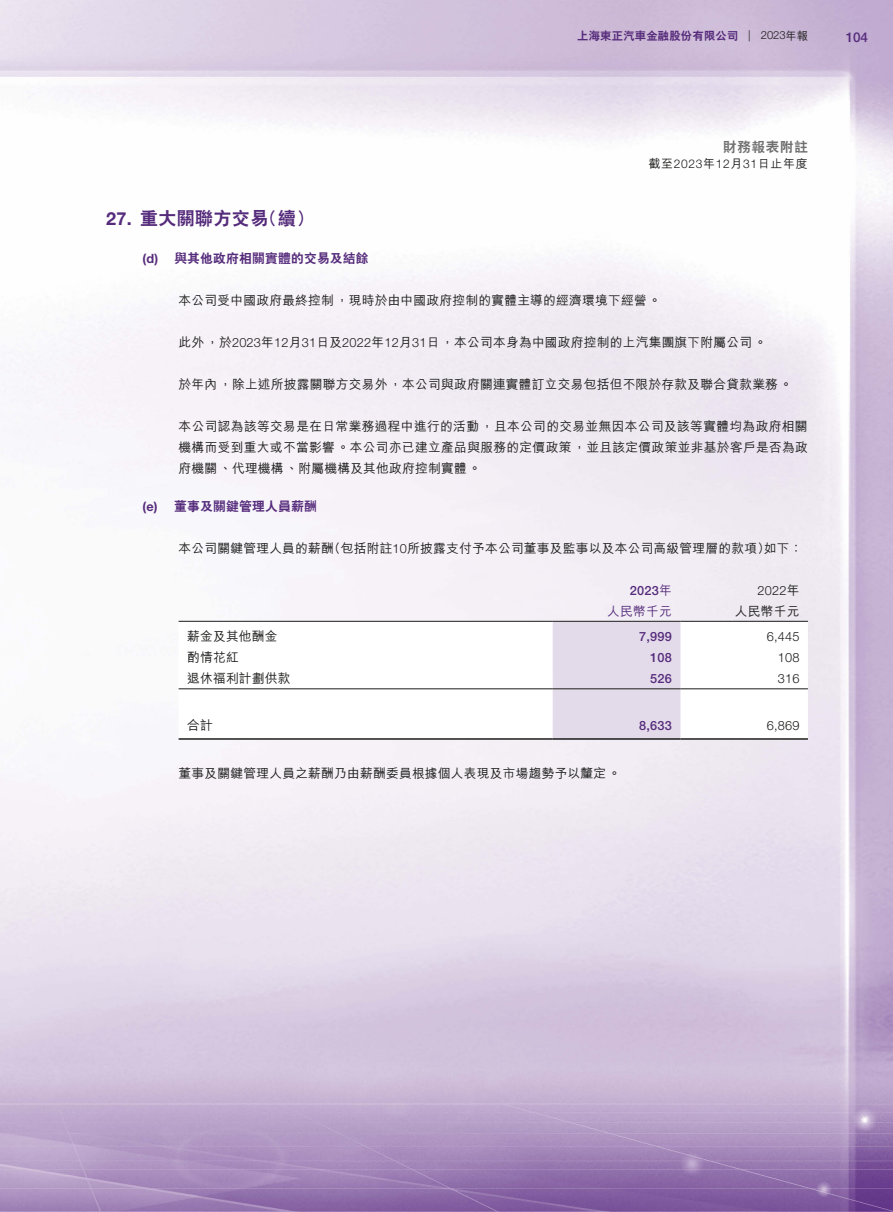
<style>
.page{position:relative;width:893px;height:1212px;background:#fff}
.page>*{position:absolute;margin:0;border:0;box-sizing:border-box;transform-origin:0 0}
.t1{font:800 18px "C Hei 2 HK";letter-spacing:.015em;color:#552b7b}
.t2{font:700 18px "Helvetica Neue LT Std";color:#552b7b}
.t3{font:800 13.5px "C Hei 2 HK";letter-spacing:.055em;color:#6f6f6f}
.t4{font:500 13.5px "Helvetica Neue LT Std";color:#552b7b}
.t5{font:500 12.75px/21px "M Hei HK";letter-spacing:.015em;color:#1c1c1b;text-align:justify}
.t6{font:800 12.75px "C Hei 2 HK";letter-spacing:.015em;color:#552b7b}
.t7{font:300 12.75px "Helvetica Neue LT Std";letter-spacing:.015em;color:#1c1c1b}
.t8{font:500 12.75px "Helvetica Neue LT Std";letter-spacing:.015em;color:#552b7b}
.t9{font:700 12.75px "Helvetica Neue LT Std";color:#552b7b}
.t10{font:500 12.75px "M Hei HK";letter-spacing:.015em;color:#552b7b}
.t11{font:500 12px "M Hei HK";letter-spacing:.055em;color:#1c1c1b}
.t12{font:800 11.25px "C Hei 2 HK";letter-spacing:.025em;color:#552b7b}
.t13{font:300 11.25px "Helvetica Neue LT Std";color:#1c1c1b}
.s1{font-family:"M Hei HK";font-weight:500}
.s2{font-family:"Helvetica Neue LT Std";font-weight:300}
.s3{font-family:"M Hei HK"}
</style>
<div class="page">
<img style="left:0;top:0;width:893px;height:1212px">
<svg style="left:179px;top:622px;width:629px;height:116px"></svg>
<div style="left:553px;top:622px;width:127px;height:116px;background:#e4dbea"></div>
<hr style="left:179px;top:621px;width:374px;height:1px;background:#1c1c1b">
<hr style="left:553px;top:621px;width:127px;height:1px;background:#1c1c1b">
<hr style="left:680px;top:621px;width:128px;height:1px;background:#1c1c1b">
<hr style="left:179px;top:688px;width:374px;height:1px;background:#1c1c1b">
<hr style="left:553px;top:688px;width:127px;height:1px;background:#1c1c1b">
<hr style="left:680px;top:688px;width:128px;height:1px;background:#1c1c1b">
<hr style="left:179px;top:738px;width:374px;height:2px;background:#1c1c1b">
<hr style="left:553px;top:738px;width:127px;height:2px;background:#1c1c1b">
<hr style="left:680px;top:738px;width:128px;height:2px;background:#1c1c1b">
<p class="t12" style="left:577px;top:28px;width:163px">上海東正汽車金融股份有限公司</p>
<p class="t13" style="left:748px;top:28px;width:4px">|</p>
<p class="t13" style="left:761px;top:28px;width:49px">2023<span class="s1">年報</span></p>
<p class="t4" style="left:846px;top:29px;width:24px">104</p>
<p class="t3" style="left:723px;top:138px;width:86px">財務報表附註</p>
<p class="t11" style="left:648px;top:155px;width:161px">截至<span class="s2">2023</span>年<span class="s2">12</span>月<span class="s2">31</span>日止年度</p>
<h1 class="t2" style="left:106px;top:208px;width:27px">27.</h1>
<h1 class="t1" style="left:140px;top:207px;width:129px">重大關聯方交易</h1>
<h1 class="t1" style="left:259px;top:207px;width:56px">（續(</h1>
<p class="t9" style="left:142px;top:251px;width:17px">d( )</p>
<p class="t6" style="left:174px;top:250px;width:196px">與其他政府相關實體的交易及結餘</p>
<p class="t9" style="left:142px;top:498px;width:17px">e( )</p>
<p class="t5" style="left:179px;top:289px;width:484px">本公司受中國政府最終控制，現時於由中國政府控制的實體主導的經濟環境下經營。</p>
<p class="t5" style="left:179px;top:331px;width:590px">此外，於<span class="s2">2023</span>年<span class="s2">12</span>月<span class="s2">31</span>日及<span class="s2">2022</span>年<span class="s2">12</span>月<span class="s2">31</span>日，本公司本身為中國政府控制的上汽集團旗下附屬公司。</p>
<p class="t5" style="left:179px;top:373px;width:615px">於年內，除上述所披露關聯方交易外，本公司與政府關連實體訂立交易包括但不限於存款及聯合貸款業務。</p>
<p class="t5" style="left:179px;top:415px;width:631px">本公司認為該等交易是在日常業務過程中進行的活動，且本公司的交易並無因本公司及該等實體均為政府相關機構而受到重大或不當影響。本公司亦已建立產品與服務的定價政策，並且該定價政策並非基於客戶是否為政府機關、代理機構、附屬機構及其他政府控制實體。</p>
<p class="t6" style="left:174px;top:497px;width:144px">董事及關鍵管理人員薪酬</p>
<p class="t5" style="left:328px;top:536px;width:444px">（包括附註<span class="s2">10</span>所披露支付予本公司董事及監事以及本公司高級管理層的款項）</p>
<p class="t5" style="left:179px;top:536px;width:157px">本公司關鍵管理人員的薪酬</p>
<p class="t5" style="left:764px;top:536px;width:40px">如下：</p>
<p class="t8" style="left:630px;top:582px;width:43px">2023<span class="s3">年</span></p>
<p class="t7" style="left:757px;top:582px;width:43px">2022<span class="s1">年</span></p>
<p class="t10" style="left:607px;top:602px;width:66px">人民幣千元</p>
<p class="t5" style="left:735px;top:599px;width:66px">人民幣千元</p>
<p class="t5" style="left:187px;top:625px;width:92px">薪金及其他酬金</p>
<p class="t8" style="left:639px;top:629px;width:34px">7,999</p>
<p class="t7" style="left:767px;top:629px;width:34px">6,445</p>
<p class="t5" style="left:187px;top:646px;width:53px">酌情花紅</p>
<p class="t8" style="left:650px;top:650px;width:23px">108</p>
<p class="t7" style="left:778px;top:650px;width:23px">108</p>
<p class="t5" style="left:187px;top:667px;width:105px">退休福利計劃供款</p>
<p class="t8" style="left:650px;top:671px;width:23px">526</p>
<p class="t7" style="left:778px;top:671px;width:23px">316</p>
<p class="t5" style="left:187px;top:713px;width:27px">合計</p>
<p class="t5" style="left:179px;top:762px;width:444px">董事及關鍵管理人員之薪酬乃由薪酬委員根據個人表現及市場趨勢予以釐定。</p>
<p class="t8" style="left:639px;top:717px;width:34px">8,633</p>
<p class="t7" style="left:767px;top:717px;width:34px">6,869</p>
</div>
